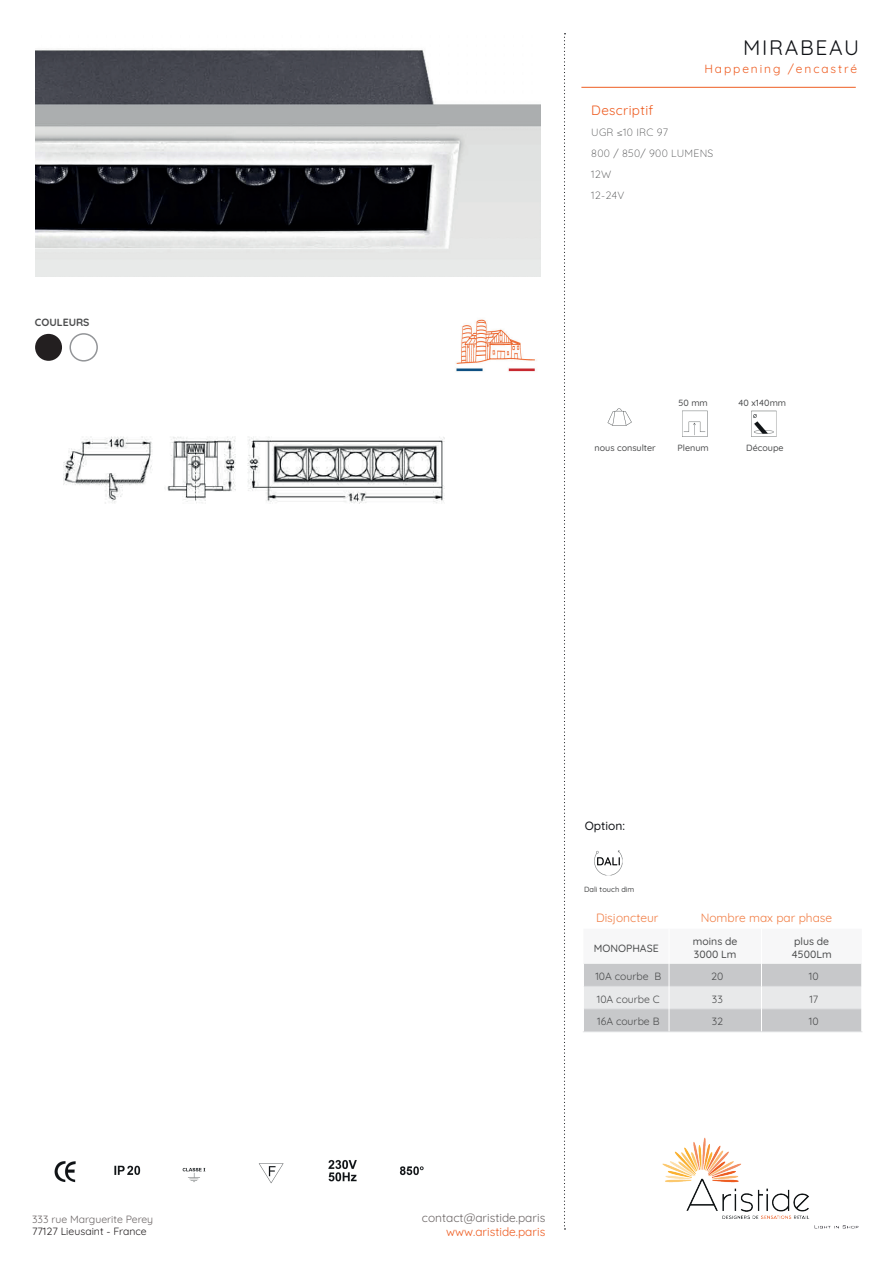
<style>
.page{position:relative;width:893px;height:1263px;background:#fff}
.page>*{position:absolute;margin:0;border:0;box-sizing:border-box;transform-origin:0 0}
.t1{font:21px "Quicksand";letter-spacing:.08em;color:#101216}
.t2{font:13.5px "Quicksand";letter-spacing:.025em;color:#ee5d22}
.t3{font:12px "Quicksand";color:#f17e45}
.t4{font:12px "Quicksand";color:#6d6767}
.t5{font:12px "Quicksand";color:#ee5d22}
.t6{font:12px "Quicksand";letter-spacing:.15em;color:#ee5d22}
.t7{font:500 12px "Quicksand";color:#101216}
.t8{font:10.5px "Quicksand";color:#4b4c4d}
.t9{font:300 10.5px/21px "Quicksand";letter-spacing:.025em;color:#4b4c4d}
.t10{font:500 10.5px/12.6px "Quicksand";color:#4b4c4d}
.t11{font:10.5px "Quicksand";color:#6d6767}
.t12{font:10.5px "Quicksand";color:#231f20}
.t13{font:700 10.5px "Quicksand";color:#4b4c4d}
.t14{font:500 9px "Quicksand";color:#4b4c4d}
.t15{font:500 7.5px "Quicksand";color:#4b4c4d}
</style>
<div class="page">
<img style="left:662px;top:1137px;width:197px;height:92px">
<svg style="left:583px;top:963px;width:279px;height:69px;background:#d3d4d5"></svg>
<img style="left:63px;top:436px;width:382px;height:68px">
<img style="left:682px;top:410px;width:95px;height:27px">
<img style="left:607px;top:408px;width:25px;height:18px">
<img style="left:594px;top:850px;width:29px;height:26px">
<img style="left:399px;top:1166px;width:25px;height:10px">
<img style="left:114px;top:1160px;width:243px;height:24px">
<img style="left:54px;top:1161px;width:22px;height:22px">
<img style="left:35px;top:50px;width:505px;height:226px">
<hr style="left:581px;top:87px;width:275px;height:1px;background:#ee5d22">
<div style="left:35px;top:334px;width:27px;height:27px;background:#231f20;border-radius:50%"></div>
<div style="left:69px;top:333px;width:29px;height:29px;border:2px solid #939598;border-radius:50%"></div>
<img style="left:456px;top:319px;width:79px;height:53px">
<svg style="left:564px;top:33px;width:1px;height:1196px"></svg>
<p class="t13" style="left:35px;top:314px;width:56px">COULEURS</p>
<p class="t11" style="left:32px;top:1211px;width:123px">333 rue Marguerite Perey</p>
<p class="t12" style="left:32px;top:1223px;width:116px">77127 Lieusaint - France</p>
<h1 class="t1" style="left:743px;top:31px;width:117px">MIRABEAU</h1>
<p class="t6" style="left:704px;top:59px;width:154px">Happening /encastré</p>
<p class="t2" style="left:591px;top:100px;width:64px">Descriptif</p>
<p class="t9" style="left:591px;top:121px;width:124px">UGR ≤10 IRC 97<br>800 / 850/ 900 LUMENS<br>12W<br>12-24V</p>
<p class="t14" style="left:678px;top:396px;width:31px">50 mm</p>
<p class="t14" style="left:738px;top:396px;width:50px">40 x140mm</p>
<p class="t14" style="left:594px;top:441px;width:63px">nous consulter</p>
<p class="t14" style="left:677px;top:441px;width:33px">Plenum</p>
<p class="t14" style="left:746px;top:441px;width:39px">Découpe</p>
<p class="t7" style="left:585px;top:816px;width:42px">Option:</p>
<p class="t15" style="left:584px;top:884px;width:52px">Dali touch dim</p>
<p class="t3" style="left:596px;top:909px;width:64px">Disjoncteur</p>
<p class="t3" style="left:701px;top:909px;width:133px">Nombre max par phase</p>
<p class="t10" style="left:594px;top:940px;width:66px">MONOPHASE</p>
<p class="t10" style="left:693px;top:934px;width:46px">moins de<br>3000 Lm</p>
<p class="t10" style="left:792px;top:934px;width:42px">plus de<br>4500Lm</p>
<p class="t8" style="left:595px;top:968px;width:67px">10A courbe B</p>
<p class="t8" style="left:711px;top:968px;width:14px">20</p>
<p class="t8" style="left:809px;top:968px;width:11px">10</p>
<p class="t8" style="left:597px;top:991px;width:64px">10A courbe C</p>
<p class="t8" style="left:712px;top:991px;width:12px">33</p>
<p class="t8" style="left:809px;top:991px;width:10px">17</p>
<p class="t8" style="left:597px;top:1013px;width:64px">16A courbe B</p>
<p class="t8" style="left:712px;top:1013px;width:13px">32</p>
<p class="t8" style="left:809px;top:1013px;width:11px">10</p>
<p class="t4" style="left:422px;top:1208px;width:125px">contact@aristide.paris</p>
<p class="t5" style="left:446px;top:1222px;width:101px">www.aristide.paris</p>
</div>
